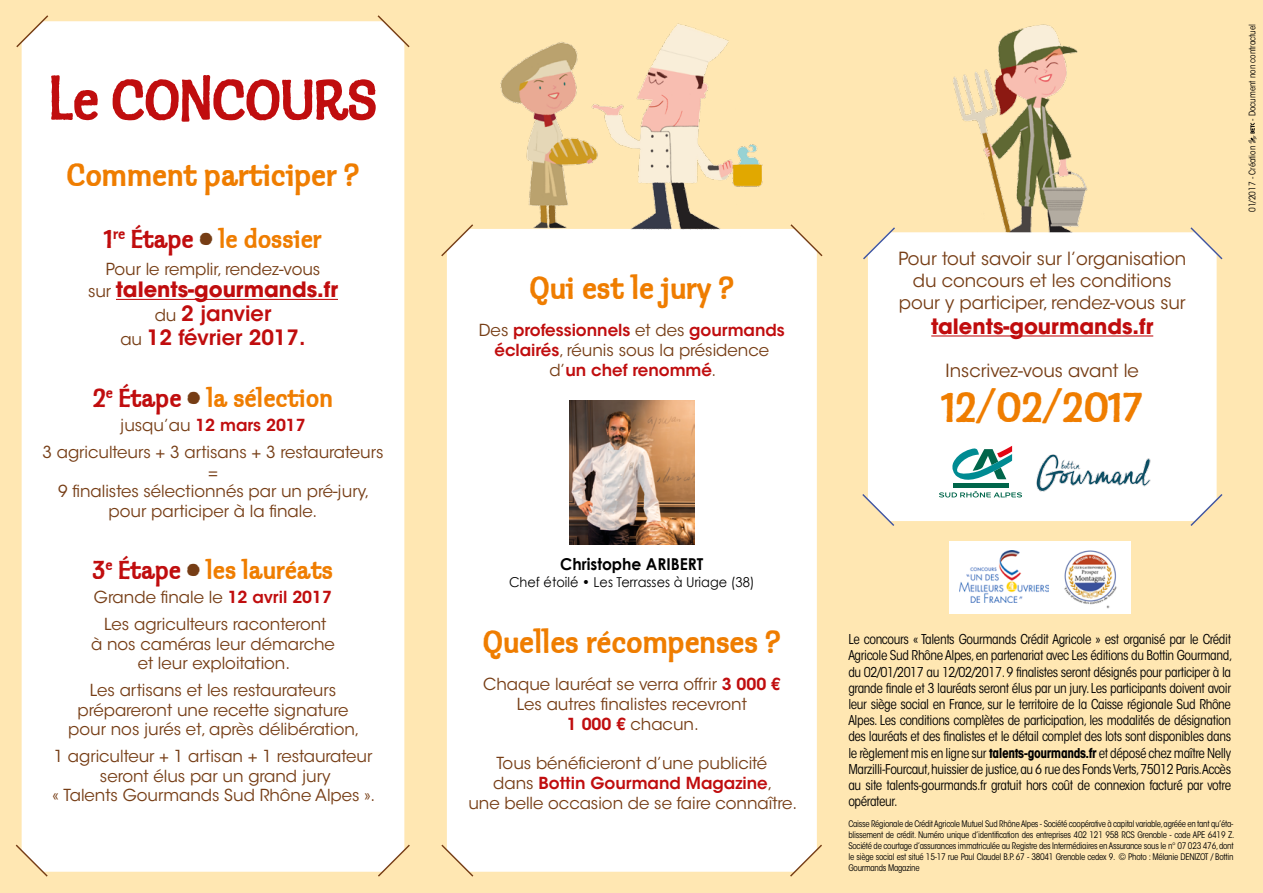
<style>
.page{position:relative;width:1263px;height:893px;background:#ffe7b2}
.page>*{position:absolute;margin:0;border:0;box-sizing:border-box;transform-origin:0 0}
.t1{font:60px "Klepto ITCTT";letter-spacing:-.015em;color:#c00d0e}
.t2{font:43.5px "Klepto ITCTT";color:#ef7d00}
.t3{font:33px "Klepto ITCTT";color:#ef7d00}
.t4{font:27px "Klepto ITCTT";color:#ef7d00}
.t5{font:600 21px/24px "ITC Avant Garde Std";color:#c00d0e;text-align:center}
.t6{font:700 21px "ITC Avant Garde Std";color:#c00d0e}
.t7{font:18px/21.6px "ITC Avant Garde Std";color:#763d15;text-align:center}
.t8{font:16.5px/19.5px "ITC Avant Garde Std";color:#763d15;text-align:center}
.t9{font:600 16.5px/19.8px "ITC Avant Garde Std";color:#c00d0e;text-align:center}
.t10{font:700 16.35px "Century Gothic";color:#000;scale:.95 1}
.t11{font:13.65px "Century Gothic";color:#000;scale:.95 1}
.t12{font:condensed 13.5px/16.2px "ITC Avant Garde Std";letter-spacing:-.03em;color:#000;text-align:justify}
.t13{font:condensed 9px/10.8px "ITC Avant Garde Std";letter-spacing:-.03em;color:#000;text-align:justify}
.t14{font:condensed 9px "ITC Avant Garde Std";color:#000}
.s1{color:#c00d0e}
.s2{color:#763d15}
.s3{font-weight:400;font-size:16.5px;color:#763d15}
.s4{font-weight:700}
.s5{font-weight:600;color:#c00d0e}
.s6{font-weight:400;color:#763d15}
</style>
<div class="page">
<div style="left:447px;top:229px;width:370px;height:643px;background:#fff"></div>
<div style="left:22px;top:21px;width:382px;height:851px;background:#fff"></div>
<hr style="left:116px;top:299px;width:222px;height:1px;background:#c00d0e">
<svg style="left:441px;top:237px;width:34px;height:21px"></svg>
<svg style="left:16px;top:15px;width:34px;height:34px"></svg>
<svg style="left:441px;top:843px;width:34px;height:34px"></svg>
<svg style="left:15px;top:843px;width:34px;height:34px"></svg>
<svg style="left:789px;top:224px;width:34px;height:34px"></svg>
<svg style="left:376px;top:15px;width:34px;height:34px"></svg>
<svg style="left:788px;top:843px;width:34px;height:34px"></svg>
<svg style="left:376px;top:843px;width:34px;height:34px"></svg>
<img style="left:447px;top:42px;width:125px;height:195px">
<img style="left:572px;top:23px;width:201px;height:218px">
<img style="left:570px;top:400px;width:124px;height:144px">
<img style="left:953px;top:24px;width:135px;height:208px">
<div style="left:868px;top:232px;width:348px;height:289px;background:#fff"></div>
<svg style="left:863px;top:227px;width:33px;height:34px"></svg>
<svg style="left:862px;top:492px;width:34px;height:34px"></svg>
<svg style="left:1189px;top:227px;width:34px;height:34px"></svg>
<svg style="left:1189px;top:492px;width:34px;height:34px"></svg>
<svg style="left:1248px;top:123px;width:8px;height:21px"></svg>
<hr style="left:931px;top:335px;width:222px;height:1px;background:#c00d0e">
<img style="left:1034px;top:431px;width:119px;height:84px">
<div style="left:949px;top:542px;width:181px;height:72px;background:#fff"></div>
<img style="left:959px;top:551px;width:89px;height:52px">
<img style="left:1064px;top:550px;width:53px;height:59px">
<div style="left:953px;top:483px;width:55px;height:5px;background:#00664b"></div>
<svg style="left:951px;top:446px;width:61px;height:37px;background:#96c1c0"></svg>
<svg style="left:939px;top:491px;width:83px;height:6px"></svg>
<p class="t1" style="left:49px;top:68px;width:329px">Le CONCOURS</p>
<p class="t3" style="left:67px;top:157px;width:294px">Comment participer ?</p>
<p class="t4" style="left:105px;top:225px;width:218px"><span class="s1">1</span><sup>re</sup> <span class="s1">Étape</span> <span class="s2">•</span> le dossier</p>
<p class="t8" style="left:106px;top:259px;width:216px">Pour le remplir, rendez-vous</p>
<p class="t5" style="left:88px;top:278px;width:251px"><span class="s3">sur</span> <span class="s4">talents-gourmands.fr </span><span class="s3">du</span> 2 janvier<br><span class="s3">au</span> 12 février 2017.</p>
<p class="t4" style="left:93px;top:384px;width:241px"><span class="s1">2</span><sup>e</sup> <span class="s1">Étape</span> <span class="s2">•</span> la sélection</p>
<p class="t8" style="left:43px;top:412px;width:342px;line-height:27px">jusqu’au <span class="s5">12 mars 2017<br></span>3 agriculteurs + 3 artisans + 3 restaurateurs</p>
<p class="t8" style="left:58px;top:462px;width:313px">=<br>9 finalistes sélectionnés par un pré-jury, pour participer à la finale.</p>
<p class="t4" style="left:93px;top:556px;width:242px"><span class="s1">3</span><sup>e</sup> <span class="s1">Étape</span> <span class="s2">•</span> les lauréats</p>
<p class="t8" style="left:94px;top:584px;width:239px;line-height:27px">Grande finale le <span class="s5">12 avril 2017<br></span>Les agriculteurs raconteront</p>
<p class="t8" style="left:91px;top:634px;width:245px">à nos caméras leur démarche et leur exploitation.</p>
<p class="t8" style="left:68px;top:681px;width:293px">Les artisans et les restaurateurs prépareront une recette signature pour nos jurés et, après délibération,</p>
<p class="t8" style="left:53px;top:747px;width:324px">1 agriculteur + 1 artisan + 1 restaurateur seront élus par un grand jury<br>« Talents Gourmands Sud Rhône Alpes ».</p>
<p class="t3" style="left:530px;top:271px;width:206px">Qui est le jury ?</p>
<p class="t9" style="left:479px;top:320px;width:307px"><span class="s6">Des</span> professionnels <span class="s6">et des</span> gourmands éclairés<span class="s6">, réunis sous la présidence d’</span>un chef renommé<span class="s6">.</span></p>
<p class="t7" style="left:898px;top:248px;width:289px">Pour tout savoir sur l’organisation du concours et les conditions pour y participer, rendez-vous sur</p>
<p class="t6" style="left:931px;top:312px;width:223px">talents-gourmands.fr</p>
<p class="t7" style="left:946px;top:360px;width:195px">Inscrivez-vous avant le</p>
<p class="t2" style="left:942px;top:385px;width:202px">12/02/2017</p>
<p class="t14" style="left:1247px;top:121px;width:98px;rotate:-90deg">- Document non contractuel</p>
<p class="t14" style="left:1247px;top:212px;width:68px;rotate:-90deg">01/2017 - Création</p>
<p class="t10" style="left:560px;top:554px;width:152px">Christophe ARIBERT</p>
<p class="t11" style="left:509px;top:573px;width:260px">Chef étoilé • Les Terrasses à Uriage (38)</p>
<p class="t3" style="left:483px;top:625px;width:299px">Quelles récompenses ?</p>
<p class="t8" style="left:483px;top:675px;width:299px">Chaque lauréat se verra offrir <span class="s5">3 000 €</span></p>
<p class="t8" style="left:517px;top:694px;width:231px">Les autres finalistes recevront<br><span class="s5">1 000 €</span> chacun.</p>
<p class="t8" style="left:468px;top:754px;width:330px">Tous bénéficieront d’une publicité<br>dans <span class="s5">Bottin Gourmand Magazine</span>,<br>une belle occasion de se faire connaître.</p>
<p class="t12" style="left:848px;top:631px;width:386px">Le concours « Talents Gourmands Crédit Agricole » est organisé par le Crédit Agricole Sud Rhône Alpes, en partenariat avec Les éditions du Bottin Gourmand, du 02/01/2017 au 12/02/2017. 9 finalistes seront désignés pour participer à la grande finale et 3 lauréats seront élus par un jury. Les participants doivent avoir leur siège social en France, sur le territoire de la Caisse régionale Sud Rhône Alpes. Les conditions complètes de participation, les modalités de désignation des lauréats et des finalistes et le détail complet des lots sont disponibles dans le règlement mis en ligne sur <span class="s4">talents-gourmands.fr</span> et déposé chez maître Nelly Marzilli-Fourcaut,huissier de justice,au 6 rue des Fonds Verts,75012 Paris.Accès au site talents-gourmands.fr gratuit hors coût de connexion facturé par votre opérateur.</p>
<p class="t13" style="left:848px;top:819px;width:388px">Caisse Régionale de Crédit Agricole Mutuel Sud Rhône Alpes - Société coopérative à capital variable,agréée en tant qu’éta&shy;blissement de crédit. Numéro unique d’identification des entreprises 402 121 958 RCS Grenoble - code APE 6419 Z.<br>Société de courtage d’assurances immatriculée au Registre des Intermédiaires en Assurance sous le n° 07 023 476, dont le siège social est situé 15-17 rue Paul Claudel B.P. 67 - 38041 Grenoble cedex 9. © Photo : Mélanie DENIZOT / Bottin Gourmands Magazine</p>
</div>
